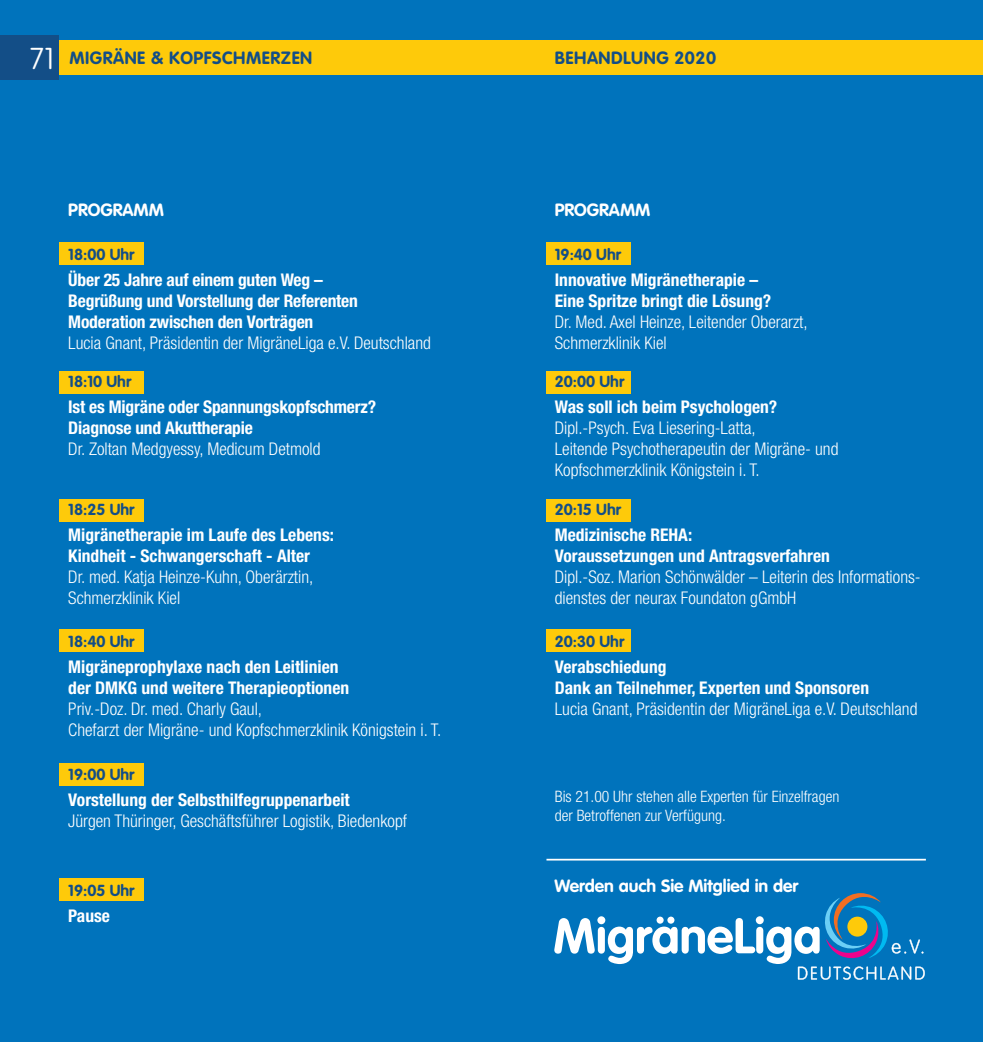
<style>
.page{position:relative;width:983px;height:1042px;background:#fff}
.page>*{position:absolute;margin:0;border:0;box-sizing:border-box;transform-origin:0 0}
.t1{font:100 29.75px "VAG Rounded";color:#fff}
.t2{font:300 condensed 17.5px/21px "Helvetica Neue";color:#fff}
.t3{font:700 condensed 17.5px/21px "Helvetica Neue";color:#fff}
.t4{font:700 17.5px "VAG Rounded";color:#fff}
.t5{font:700 17.5px "VAG Rounded";letter-spacing:.03em;color:#134e87}
.t6{font:700 15.75px "VAG Rounded";color:#134e87}
.t7{font:300 condensed 15.75px/18.9px "Helvetica Neue";color:#fff}
</style>
<div class="page">
<div style="left:0;top:0;width:982px;height:1042px;background:#0073bc"></div>
<div style="left:0;top:40px;width:982px;height:35px;background:#feca0a"></div>
<div style="left:60px;top:242px;width:84px;height:22px;background:#feca0a"></div>
<div style="left:60px;top:371px;width:84px;height:22px;background:#feca0a"></div>
<div style="left:60px;top:499px;width:84px;height:22px;background:#feca0a"></div>
<div style="left:60px;top:629px;width:84px;height:23px;background:#feca0a"></div>
<div style="left:546px;top:629px;width:84px;height:23px;background:#feca0a"></div>
<div style="left:546px;top:242px;width:84px;height:22px;background:#feca0a"></div>
<div style="left:546px;top:371px;width:84px;height:22px;background:#feca0a"></div>
<div style="left:546px;top:499px;width:84px;height:22px;background:#feca0a"></div>
<hr style="left:546px;top:859px;width:379px;height:1px;background:#fff">
<svg style="left:554px;top:893px;width:370px;height:87px"></svg>
<div style="left:847px;top:916px;width:20px;height:20px;background:#feca0a;border-radius:50%"></div>
<div style="left:60px;top:763px;width:84px;height:22px;background:#feca0a"></div>
<div style="left:60px;top:878px;width:84px;height:23px;background:#feca0a"></div>
<div style="left:0;top:35px;width:58px;height:44px;background:#134e87"></div>
<h1 class="t1" style="left:30px;top:42px;width:26px">71</h1>
<p class="t5" style="left:69px;top:48px;width:244px">MIGRÄNE &amp; KOPFSCHMERZEN</p>
<p class="t5" style="left:554px;top:48px;width:163px">BEHANDLUNG 2020</p>
<p class="t4" style="left:68px;top:200px;width:97px">PROGRAMM</p>
<p class="t6" style="left:68px;top:245px;width:68px">18:00 Uhr</p>
<p class="t3" style="left:68px;top:269px;width:291px">Über 25 Jahre auf einem guten Weg –<br>Begrüßung und Vorstellung der Referenten<br>Moderation zwischen den Vorträgen</p>
<p class="t2" style="left:68px;top:332px;width:364px">Lucia Gnant, Präsidentin der MigräneLiga e.V. Deutschland</p>
<p class="t6" style="left:68px;top:372px;width:64px">18:10 Uhr</p>
<p class="t3" style="left:68px;top:396px;width:309px">Ist es Migräne oder Spannungskopfschmerz?<br>Diagnose und Akuttherapie</p>
<p class="t2" style="left:68px;top:438px;width:254px">Dr. Zoltan Medgyessy, Medicum Detmold</p>
<p class="t6" style="left:68px;top:500px;width:68px">18:25 Uhr</p>
<p class="t3" style="left:68px;top:524px;width:267px">Migränetherapie im Laufe des Lebens:<br>Kindheit - Schwangerschaft - Alter</p>
<p class="t2" style="left:68px;top:566px;width:246px">Dr. med. Katja Heinze-Kuhn, Oberärztin,<br>Schmerzklinik Kiel</p>
<p class="t6" style="left:68px;top:632px;width:68px">18:40 Uhr</p>
<p class="t3" style="left:68px;top:656px;width:282px">Migräneprophylaxe nach den Leitlinien der DMKG und weitere Therapieoptionen</p>
<p class="t2" style="left:68px;top:698px;width:374px">Priv.-Doz. Dr. med. Charly Gaul,<br>Chefarzt der Migräne- und Kopfschmerzklinik Königstein i. T.</p>
<p class="t6" style="left:68px;top:765px;width:68px">19:00 Uhr</p>
<p class="t3" style="left:68px;top:789px;width:283px">Vorstellung der Selbsthilfegruppenarbeit</p>
<p class="t2" style="left:68px;top:810px;width:340px">Jürgen Thüringer, Geschäftsführer Logistik, Biedenkopf</p>
<p class="t6" style="left:68px;top:881px;width:68px">19:05 Uhr</p>
<p class="t3" style="left:68px;top:905px;width:43px">Pause</p>
<p class="t4" style="left:554px;top:200px;width:97px">PROGRAMM</p>
<p class="t6" style="left:554px;top:245px;width:68px">19:40 Uhr</p>
<p class="t3" style="left:554px;top:269px;width:218px">Innovative Migränetherapie –<br>Eine Spritze bringt die Lösung?</p>
<p class="t2" style="left:554px;top:311px;width:254px">Dr. Med. Axel Heinze, Leitender Oberarzt,<br>Schmerzklinik Kiel</p>
<p class="t6" style="left:554px;top:372px;width:71px">20:00 Uhr</p>
<p class="t3" style="left:554px;top:396px;width:224px">Was soll ich beim Psychologen?</p>
<p class="t2" style="left:554px;top:417px;width:285px">Dipl.-Psych. Eva Liesering-Latta,<br>Leitende Psychotherapeutin der Migräne- und<br>Kopfschmerzklinik Königstein i. T.</p>
<p class="t6" style="left:554px;top:500px;width:68px">20:15 Uhr</p>
<p class="t3" style="left:554px;top:524px;width:276px">Medizinische REHA:<br>Voraussetzungen und Antragsverfahren</p>
<p class="t2" style="left:554px;top:566px;width:367px">Dipl.-Soz. Marion Schönwälder – Leiterin des Informations&shy;dienstes der neurax Foundaton gGmbH</p>
<p class="t6" style="left:554px;top:632px;width:71px">20:30 Uhr</p>
<p class="t3" style="left:554px;top:656px;width:316px">Verabschiedung<br>Dank an Teilnehmer, Experten und Sponsoren</p>
<p class="t2" style="left:554px;top:698px;width:364px">Lucia Gnant, Präsidentin der MigräneLiga e.V. Deutschland</p>
<p class="t7" style="left:554px;top:786px;width:286px">Bis 21.00 Uhr stehen alle Experten für Einzelfragen der Betroffenen zur Verfügung.</p>
<p class="t4" style="left:554px;top:875px;width:245px">Werden auch Sie Mitglied in der</p>
</div>
